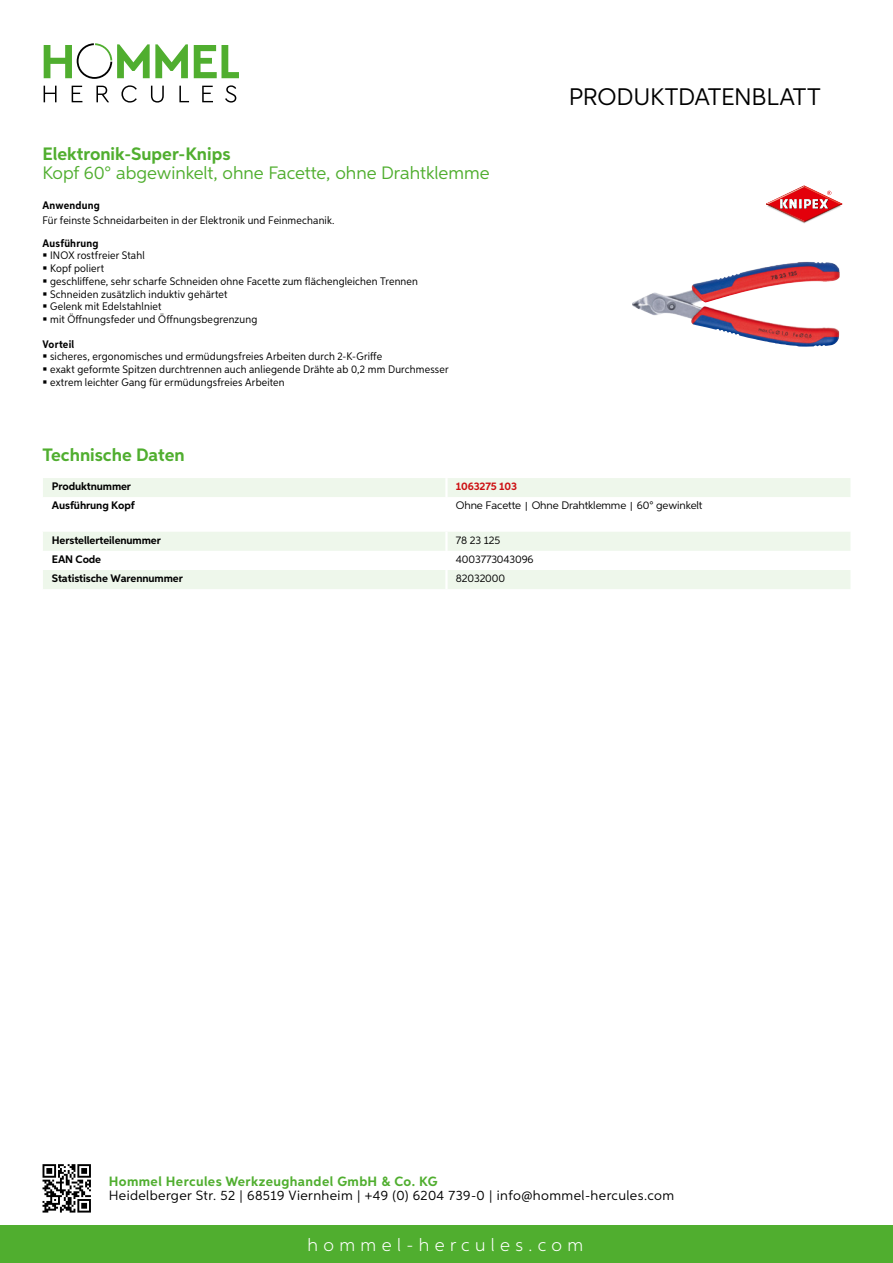
<style>
.page{position:relative;width:893px;height:1263px;background:#fff}
.page>*{position:absolute;margin:0;border:0;box-sizing:border-box;transform-origin:0 0}
.t1{font:24px "Aspira";letter-spacing:-.01em;color:#000}
.t2{font:18px "Aspira";color:#50ae2f}
.t3{font:700 18px "Aspira";color:#50ae2f}
.t4{font:300 18px "Aspira";letter-spacing:.3em;color:#fff}
.t5{font:13.5px "Aspira";letter-spacing:.03em;color:#000}
.t6{font:700 13.5px "Aspira";letter-spacing:.03em;color:#50ae2f}
.t7{font:10.95px/12.8px "Aspira Nar";letter-spacing:.015em;color:#000}
.t8{font:700 10.95px "Aspira";letter-spacing:-.01em;color:#000}
.t9{font:10.95px "Aspira";letter-spacing:-.01em;color:#000}
.t10{font:700 10.95px "Aspira Nar";letter-spacing:.02em;color:#000}
.t11{font:700 10.95px "Aspira";letter-spacing:-.01em;color:#cd1013}
.s1{font-family:"Wuerth Global";font-size:10.5px}
</style>
<div class="page">
<div style="left:0;top:1226px;width:893px;height:37px;background:#50ae2f"></div>
<svg style="left:43px;top:1164px;width:48px;height:48px"></svg>
<svg style="left:194px;top:45px;width:45px;height:33px"></svg>
<svg style="left:44px;top:43px;width:144px;height:36px"></svg>
<svg style="left:44px;top:86px;width:13px;height:16px"></svg>
<svg style="left:72px;top:86px;width:10px;height:16px"></svg>
<svg style="left:96px;top:86px;width:13px;height:16px"></svg>
<svg style="left:121px;top:85px;width:16px;height:18px"></svg>
<svg style="left:151px;top:86px;width:13px;height:17px"></svg>
<svg style="left:179px;top:86px;width:10px;height:16px"></svg>
<svg style="left:202px;top:86px;width:11px;height:16px"></svg>
<svg style="left:225px;top:85px;width:11px;height:18px"></svg>
<div style="left:43px;top:478px;width:807px;height:19px;background:#eef7eb"></div>
<svg style="left:43px;top:532px;width:807px;height:57px"></svg>
<hr style="left:445px;top:570px;width:3px;height:19px;background:#fff">
<img style="left:632px;top:262px;width:173px;height:73px">
<svg style="left:766px;top:186px;width:76px;height:38px"></svg>
<h2 class="t3" style="left:43px;top:142px;width:189px">Elektronik-Super-Knips</h2>
<h2 class="t2" style="left:43px;top:162px;width:448px">Kopf 60° abgewinkelt, ohne Facette, ohne Drahtklemme</h2>
<p class="t10" style="left:43px;top:199px;width:59px">Anwendung</p>
<p class="t7" style="left:43px;top:214px;width:293px">Für feinste Schneidarbeiten in der Elektronik und Feinmechanik.</p>
<p class="t10" style="left:43px;top:236px;width:58px">Ausführung</p>
<p class="t7" style="left:50px;top:249px;width:369px">INOX rostfreier Stahl<br>Kopf poliert<br>geschliffene, sehr scharfe Schneiden ohne Facette zum flächengleichen Trennen Schneiden zusätzlich induktiv gehärtet<br>Gelenk mit Edelstahlniet<br>mit Öffnungsfeder und Öffnungsbegrenzung</p>
<p class="t10" style="left:43px;top:337px;width:33px">Vorteil</p>
<p class="t7" style="left:50px;top:350px;width:400px">sicheres, ergonomisches und ermüdungsfreies Arbeiten durch 2-K-Griffe<br>exakt geformte Spitzen durchtrennen auch anliegende Drähte ab 0,2 mm Durchmesser extrem leichter Gang für ermüdungsfreies Arbeiten</p>
<h1 class="t1" style="left:569px;top:82px;width:253px">Produktdatenblatt</h1>
<h2 class="t3" style="left:43px;top:444px;width:144px">Technische Daten</h2>
<p class="t8" style="left:52px;top:479px;width:81px">Produktnummer</p>
<p class="t11" style="left:456px;top:479px;width:63px">1063275 103</p>
<p class="t8" style="left:52px;top:499px;width:84px">Ausführung Kopf</p>
<p class="t9" style="left:456px;top:499px;width:248px">Ohne Facette <span class="s1">|</span> Ohne Drahtklemme <span class="s1">|</span> 60° gewinkelt</p>
<p class="t8" style="left:52px;top:533px;width:111px">Herstellerteilenummer</p>
<p class="t9" style="left:456px;top:533px;width:46px">78 23 125</p>
<p class="t8" style="left:52px;top:552px;width:51px">EAN Code</p>
<p class="t9" style="left:456px;top:552px;width:79px">4003773043096</p>
<p class="t8" style="left:52px;top:571px;width:132px">Statistische Warennummer</p>
<p class="t9" style="left:456px;top:571px;width:51px">82032000</p>
<p class="t6" style="left:109px;top:1172px;width:330px">Hommel Hercules Werkzeughandel GmbH &amp; Co. KG</p>
<p class="t5" style="left:109px;top:1187px;width:567px">Heidelberger Str. 52 | 68519 Viernheim | +49 (0) 6204 739-0 | info@hommel-hercules.com</p>
<h2 class="t4" style="left:307px;top:1234px;width:277px">hommel-hercules.com</h2>
</div>
